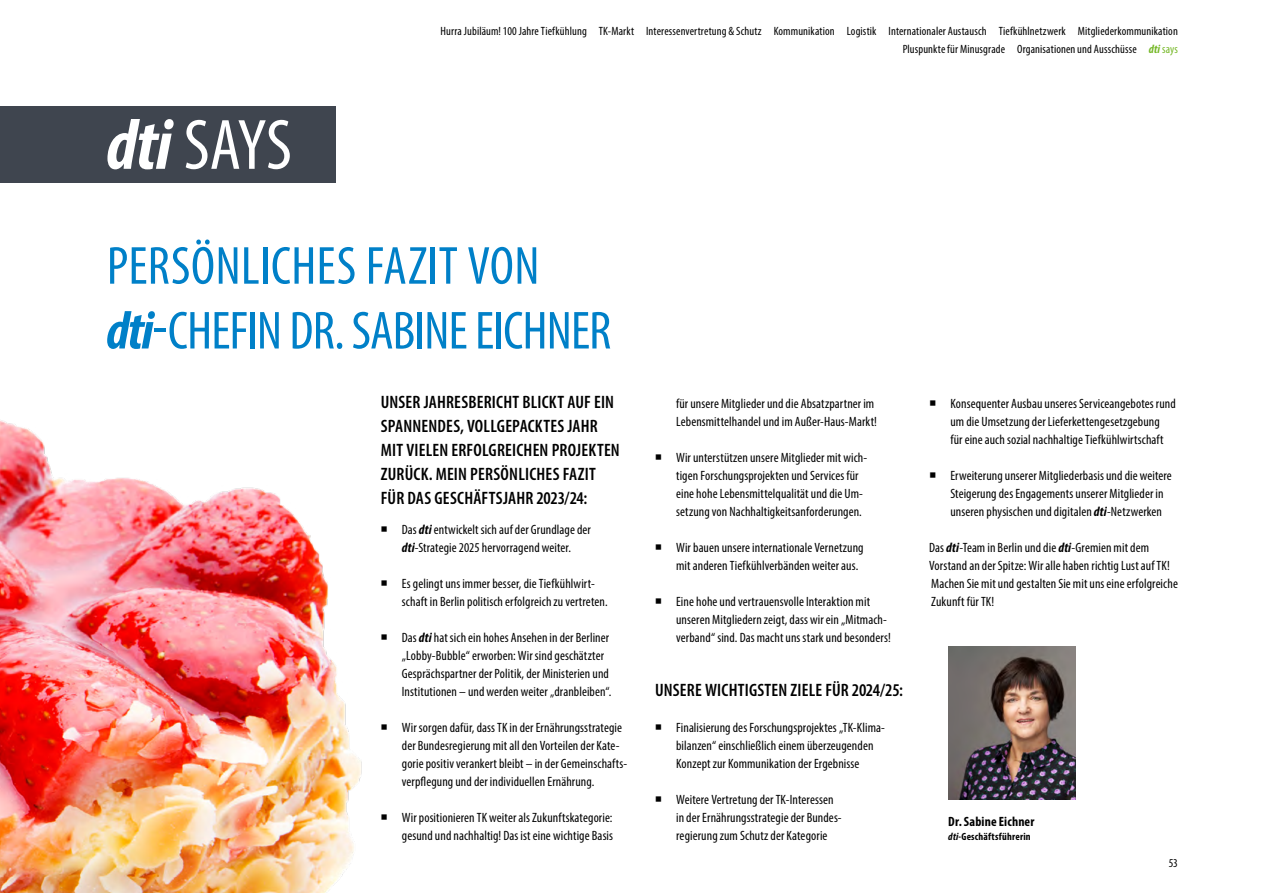
<style>
.page{position:relative;width:1263px;height:893px;background:#fff}
.page>*{position:absolute;margin:0;border:0;box-sizing:border-box;transform-origin:0 0}
.H1_HG_dunkel{font:condensed 72px "Myriad Pro";color:#fff}
.Zwischen{font:condensed 54px/64.8px "Myriad Pro";letter-spacing:-.015em;color:#0080c8}
.t1{font:600 condensed 18px/24px "Myriad Pro";letter-spacing:.01em;color:#000}
.Fliesstext{font:condensed 13.5px/18px "Myriad Pro";letter-spacing:.005em;color:#000}
.Name{font:700 condensed 13.5px "Myriad Pro";letter-spacing:.01em;color:#000}
.t2{font:condensed 12px/18px "Myriad Pro";letter-spacing:.01em;color:#000;text-align:right}
.Position{font:700 condensed 10.5px "Myriad Pro";letter-spacing:.02em;color:#000}
.s1{font-weight:700;font-style:italic}
.s2{font-weight:700;font-style:italic;color:#76b828}
.s3{color:#76b828}
.s4{font-style:italic}
</style>
<div class="page">
<img style="left:0;top:420px;width:362px;height:473px">
<div style="left:0;top:106px;width:335px;height:77px;background:#3f454f"></div>
<img style="left:948px;top:646px;width:128px;height:153px">
<p class="H1_HG_dunkel" style="left:106px;top:101px;width:187px"><span class="s1">dti</span> SAYS</p>
<p class="t2" style="left:441px;top:21px;width:739px">Hurra Jubiläum! 100 Jahre Tiefkühlung TK-Markt Interessenvertretung &amp; Schutz Kommunikation Logistik Internationaler Austausch Tiefkühlnetzwerk Mitgliederkommunikation<br>Pluspunkte für Minusgrade Organisationen und Ausschüsse <span class="s2">dti</span> <span class="s3">says</span></p>
<p class="Zwischen" style="left:106px;top:233px;width:506px">PERSÖNLICHES FAZIT VON <span class="s1">dti</span>-CHEFIN DR. SABINE EICHNER</p>
<h2 class="t1" style="left:381px;top:390px;width:240px">UNSER JAHRESBERICHT BLICKT AUF EIN SPANNENDES, VOLLGEPACKTES JAHR MIT VIELEN ERFOLGREICHEN PROJEKTEN ZURÜCK. MEIN PERSÖNLICHES FAZIT FÜR DAS GESCHÄFTSJAHR 2023/24:</h2>
<p class="Fliesstext" style="left:402px;top:520px;width:191px">Das <span class="s1">dti</span> entwickelt sich auf der Grundlage der <span class="s1">dti</span>-Strategie 2025 hervorragend weiter.</p>
<p class="Fliesstext" style="left:402px;top:574px;width:207px">Es gelingt uns immer besser, die Tiefkühlwirt&shy;schaft in Berlin politisch erfolgreich zu vertreten.</p>
<p class="Fliesstext" style="left:402px;top:628px;width:211px">Das <span class="s1">dti</span> hat sich ein hohes Ansehen in der Berliner „Lobby-Bubble“ erworben: Wir sind geschätzter Gesprächspartner der Politik, der Ministerien und Institutionen – und werden weiter „dranbleiben“.</p>
<p class="Fliesstext" style="left:402px;top:718px;width:227px">Wir sorgen dafür, dass TK in der Ernährungsstrategie der Bundesregierung mit all den Vorteilen der Kate&shy;gorie positiv verankert bleibt – in der Gemeinschafts&shy;verpflegung und der individuellen Ernährung.</p>
<p class="Fliesstext" style="left:402px;top:808px;width:213px">Wir positionieren TK weiter als Zukunftskategorie: gesund und nachhaltig! Das ist eine wichtige Basis</p>
<p class="Fliesstext" style="left:676px;top:394px;width:202px">für unsere Mitglieder und die Absatzpartner im<br>Lebensmittelhandel und im Außer-Haus-Markt!</p>
<p class="Fliesstext" style="left:676px;top:448px;width:193px">Wir unterstützen unsere Mitglieder mit wich&shy;tigen Forschungsprojekten und Services für eine hohe Lebensmittelqualität und die Um&shy;setzung von Nachhaltigkeitsanforderungen.</p>
<p class="Fliesstext" style="left:676px;top:538px;width:189px">Wir bauen unsere internationale Vernetzung mit anderen Tiefkühlverbänden weiter aus.</p>
<p class="Fliesstext" style="left:676px;top:592px;width:216px">Eine hohe und vertrauensvolle Interaktion mit unseren Mitgliedern zeigt, dass wir ein „Mitmach&shy;verband“ sind. Das macht uns stark und besonders!</p>
<h2 class="t1" style="left:655px;top:678px;width:249px">UNSERE WICHTIGSTEN ZIELE FÜR 2024/25:</h2>
<p class="Fliesstext" style="left:676px;top:718px;width:210px">Finalisierung des Forschungsprojektes „TK-Klima&shy;bilanzen“ einschließlich einem überzeugenden<br>Konzept zur Kommunikation der Ergebnisse</p>
<p class="Fliesstext" style="left:676px;top:790px;width:167px">Weitere Vertretung der TK-Interessen in der Ernährungsstrategie der Bundes&shy;regierung zum Schutz der Kategorie</p>
<p class="Fliesstext" style="left:950px;top:394px;width:227px">Konsequenter Ausbau unseres Serviceangebotes rund um die Umsetzung der Lieferkettengesetzgebung<br>für eine auch sozial nachhaltige Tiefkühlwirtschaft</p>
<p class="Fliesstext" style="left:950px;top:466px;width:223px">Erweiterung unserer Mitgliederbasis und die weitere<br>Steigerung des Engagements unserer Mitglieder in unseren physischen und digitalen <span class="s1">dti</span>-Netzwerken</p>
<p class="Fliesstext" style="left:929px;top:538px;width:250px">Das <span class="s1">dti</span>-Team in Berlin und die <span class="s1">dti</span>-Gremien mit dem Vorstand an der Spitze: Wir alle haben richtig Lust auf TK!<br>Machen Sie mit und gestalten Sie mit uns eine erfolgreiche Zukunft für TK!</p>
<p class="Name" style="left:948px;top:813px;width:88px">Dr. Sabine Eichner</p>
<p class="Position" style="left:948px;top:830px;width:84px"><span class="s4">dti</span>-Geschäftsführerin</p>
<p class="t2" style="left:1169px;top:854px;width:11px">53</p>
</div>
